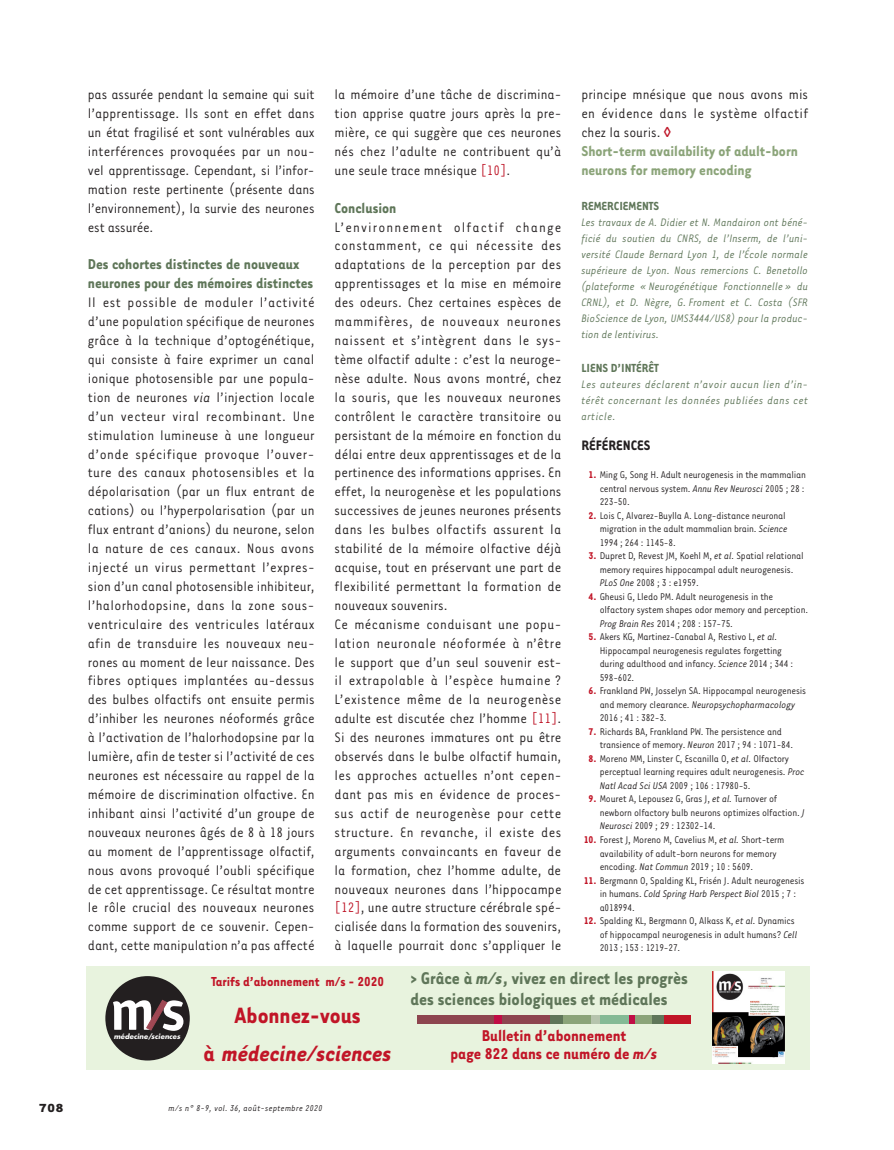
<style>
.page{position:relative;width:894px;height:1150px;background:#fff}
.page>*{position:absolute;margin:0;border:0;box-sizing:border-box;transform-origin:0 0}
.t1{font:italic 700 25.5px/37.5px "Tarzana Narrow";color:#c11527;text-align:center}
.t2{font:700 19.5px/21px "Tarzana Narrow";color:#5f7659}
.t3{font:700 18px/18px "Tarzana Narrow";color:#c11527;text-align:center}
.t4{font:700 16.5px/18.9px "Tarzana Narrow";color:#5f7659}
.t5{font:700 16.5px/18.9px "Tarzana Narrow";color:#8ba479}
.t6{font:15.75px/18.9px "Tarzana Narrow";letter-spacing:.005em;color:#231f20;text-align:justify}
.t7{font:700 15.75px "Tarzana Narrow";color:#231f20}
.t8{font:700 15px "Tarzana Narrow";color:#c11527}
.t9{font:700 13.5px "Tarzana Narrow";color:#5f7659}
.t10{font:700 13.5px "Tarzana Wide";color:#231f20}
.t11{font:italic 12.45px/15.9px "Tarzana Narrow";letter-spacing:.015em;color:#5f7659;text-align:justify}
.t12{font:11.25px/13.5px "Tarzana Narrow";letter-spacing:-.015em;color:#231f20}
.t13{font:italic 9.75px "Tarzana Narrow";letter-spacing:.025em;color:#231f20}
.t14{font:italic 700 6.9px "Futura";letter-spacing:.01em;color:#fff}
.s1{color:#bf182a}
.s2{font-weight:700;color:#c11527}
.s3{font-style:italic}
.s4{font-style:normal}
</style>
<div class="page">
<div style="left:86px;top:966px;width:723px;height:103px;background:#e8f3de"></div>
<div style="left:417px;top:1014px;width:133px;height:9px;background:#8d454f"></div>
<div style="left:549px;top:1014px;width:27px;height:9px;background:#5f7659"></div>
<div style="left:650px;top:1014px;width:13px;height:9px;background:#5f7659"></div>
<div style="left:563px;top:1014px;width:29px;height:9px;background:#8ba479"></div>
<div style="left:599px;top:1014px;width:29px;height:9px;background:#84ba95"></div>
<div style="left:633px;top:1014px;width:18px;height:9px;background:#8ba479"></div>
<div style="left:591px;top:1014px;width:8px;height:9px;background:#b6c4ad"></div>
<div style="left:495px;top:1014px;width:7px;height:9px;background:#c10d45"></div>
<div style="left:628px;top:1014px;width:6px;height:9px;background:#c10d45"></div>
<div style="left:663px;top:1014px;width:27px;height:9px;background:#c11527"></div>
<div style="left:105px;top:975px;width:85px;height:85px;background:#231f20;border-radius:50%"></div>
<svg style="left:113px;top:1000px;width:70px;height:30px"></svg>
<img style="left:712px;top:971px;width:72px;height:92px">
<p class="t6" style="left:334px;top:84px;width:228px">la mémoire d’une tâche de discrimina&shy;tion apprise quatre jours après la pre&shy;mière, ce qui suggère que ces neurones nés chez l’adulte ne contribuent qu’à une seule trace mnésique <span class="s1">[10]</span>.</p>
<p class="t4" style="left:334px;top:197px;width:63px">Conclusion</p>
<p class="t6" style="left:334px;top:217px;width:228px;text-align:left">L’environnement olfactif change constamment, ce qui nécessite des adaptations de la perception par des apprentissages et la mise en mémoire des odeurs. Chez certaines espèces de mammifères, de nouveaux neurones naissent et s’intègrent dans le sys&shy;tème olfactif adulte : c’est la neuroge&shy;nèse adulte. Nous avons montré, chez la souris, que les nouveaux neurones contrôlent le caractère transitoire ou persistant de la mémoire en fonction du délai entre deux apprentissages et de la pertinence des informations apprises. En effet, la neurogenèse et les populations successives de jeunes neurones présents dans les bulbes olfactifs assurent la stabilité de la mémoire olfactive déjà acquise, tout en préservant une part de flexibilité permettant la formation de nouveaux souvenirs.<br>Ce mécanisme conduisant une popu&shy;lation neuronale néoformée à n’être le support que d’un seul souvenir est&shy;il extrapolable à l’espèce humaine ?<br>L’existence même de la neurogenèse adulte est discutée chez l’homme <span class="s1">[11]</span>.<br>Si des neurones immatures ont pu être observés dans le bulbe olfactif humain, les approches actuelles n’ont cepen&shy;dant pas mis en évidence de proces&shy;sus actif de neurogenèse pour cette structure. En revanche, il existe des arguments convaincants en faveur de la formation, chez l’homme adulte, de nouveaux neurones dans l’hippocampe <span class="s1">[12]</span>, une autre structure cérébrale spé- cialisée dans la formation des souvenirs, à laquelle pourrait donc s’appliquer le</p>
<p class="t6" style="left:581px;top:84px;width:228px">principe mnésique que nous avons mis en évidence dans le système olfactif chez la souris.</p>
<p class="t5" style="left:581px;top:141px;width:218px">Short-term availability of adult-born neurons for memory encoding</p>
<p class="t9" style="left:581px;top:198px;width:79px">REMERCIEMENTS</p>
<p class="t11" style="left:581px;top:214px;width:228px">Les travaux de A. Didier et N. Mandairon ont béné&shy;ficié du soutien du CNRS, de l’Inserm, de l’uni&shy;versité Claude Bernard Lyon 1, de l’École normale supérieure de Lyon. Nous remercions C. Benetollo (plateforme « Neurogénétique Fonctionnelle » du CRNL), et D. Nègre, G. Froment et C. Costa (SFR BioScience de Lyon, UMS3444/US8) pour la produc&shy;tion de lentivirus.</p>
<p class="t9" style="left:581px;top:359px;width:79px">LIENS D’INTÉRÊT</p>
<p class="t11" style="left:581px;top:375px;width:228px">Les auteures déclarent n’avoir aucun lien d’in&shy;térêt concernant les données publiées dans cet article.</p>
<p class="t7" style="left:581px;top:435px;width:70px">RÉFÉRENCES</p>
<p class="t12" style="left:599px;top:467px;width:208px;text-align:justify;text-indent:-11px"><span class="s2">1.</span> Ming G, Song H. Adult neurogenesis in the mammalian central nervous system. <span class="s3">Annu Rev Neurosci</span> 2005 ; 28 :<br>223-50.</p>
<p class="t12" style="left:599px;top:508px;width:189px;text-indent:-11px"><span class="s2">2.</span> Lois C, Alvarez-Buylla A. Long-distance neuronal migration in the adult mammalian brain. <span class="s3">Science<br></span>1994 ; 264 : 1145-8.</p>
<p class="t12" style="left:599px;top:548px;width:205px;text-indent:-11px"><span class="s2">3.</span> Dupret D, Revest JM, Koehl M, <span class="s3">et al.</span> Spatial relational memory requires hippocampal adult neurogenesis.<br><span class="s3">PLoS One</span> 2008 ; 3 : e1959.</p>
<p class="t12" style="left:599px;top:589px;width:210px;text-indent:-11px"><span class="s2">4.</span> Gheusi G, Lledo PM. Adult neurogenesis in the olfactory system shapes odor memory and perception.<br><span class="s3">Prog Brain Res</span> 2014 ; 208 : 157-75.</p>
<p class="t12" style="left:599px;top:629px;width:195px;text-indent:-11px"><span class="s2">5.</span> Akers KG, Martinez-Canabal A, Restivo L, <span class="s3">et al.<br></span>Hippocampal neurogenesis regulates forgetting during adulthood and infancy. <span class="s3">Science</span> 2014 ; 344 :<br>598-602.</p>
<p class="t12" style="left:599px;top:683px;width:208px;text-indent:-11px"><span class="s2">6.</span> Frankland PW, Josselyn SA. Hippocampal neurogenesis and memory clearance. <span class="s3">Neuropsychopharmacology<br></span>2016 ; 41 : 382-3.</p>
<p class="t12" style="left:599px;top:724px;width:195px;text-indent:-11px"><span class="s2">7.</span> Richards BA, Frankland PW. The persistence and transience of memory. <span class="s3">Neuron</span> 2017 ; 94 : 1071-84.</p>
<p class="t12" style="left:599px;top:751px;width:206px;text-indent:-11px"><span class="s2">8.</span> Moreno MM, Linster C, Escanilla O, <span class="s3">et al.</span> Olfactory perceptual learning requires adult neurogenesis. <span class="s3">Proc<br>Natl Acad Sci USA</span> 2009 ; 106 : 17980-5.</p>
<p class="t12" style="left:599px;top:791px;width:207px;text-indent:-11px"><span class="s2">9.</span> Mouret A, Lepousez G, Gras J, <span class="s3">et al.</span> Turnover of newborn olfactory bulb neurons optimizes olfaction. <span class="s3">J<br>Neurosci</span> 2009 ; 29 : 12302-14.</p>
<p class="t12" style="left:599px;top:832px;width:186px;text-indent:-16px"><span class="s2">10.</span> Forest J, Moreno M, Cavelius M, <span class="s3">et al.</span> Short-term availability of adult-born neurons for memory encoding. <span class="s3">Nat Commun</span> 2019 ; 10 : 5609.</p>
<p class="t12" style="left:599px;top:872px;width:206px;text-indent:-16px"><span class="s2">11.</span> Bergmann O, Spalding KL, Frisén J. Adult neurogenesis in humans. <span class="s3">Cold Spring Harb Perspect Biol</span> 2015 ; 7 : a018994.</p>
<p class="t12" style="left:599px;top:913px;width:199px;text-indent:-16px"><span class="s2">12.</span> Spalding KL, Bergmann O, Alkass K, <span class="s3">et al.</span> Dynamics of hippocampal neurogenesis in adult humans? <span class="s3">Cell<br></span>2013 ; 153 : 1219-27.</p>
<p class="t6" style="left:88px;top:84px;width:228px">pas assurée pendant la semaine qui suit l’apprentissage. Ils sont en effet dans un état fragilisé et sont vulnérables aux interférences provoquées par un nou&shy;vel apprentissage. Cependant, si l’infor&shy;mation reste pertinente (présente dans l’environnement), la survie des neurones est assurée.</p>
<p class="t4" style="left:88px;top:254px;width:227px">Des cohortes distinctes de nouveaux neurones pour des mémoires distinctes</p>
<p class="t6" style="left:88px;top:292px;width:228px">Il est possible de moduler l’activité d’une population spécifique de neurones grâce à la technique d’optogénétique, qui consiste à faire exprimer un canal ionique photosensible par une popula&shy;tion de neurones <span class="s3">via</span> l’injection locale d’un vecteur viral recombinant. Une stimulation lumineuse à une longueur d’onde spécifique provoque l’ouver&shy;ture des canaux photosensibles et la dépolarisation (par un flux entrant de cations) ou l’hyperpolarisation (par un flux entrant d’anions) du neurone, selon la nature de ces canaux. Nous avons injecté un virus permettant l’expres&shy;sion d’un canal photosensible inhibiteur, l’halorhodopsine, dans la zone sous&shy;ventriculaire des ventricules latéraux afin de transduire les nouveaux neu&shy;rones au moment de leur naissance. Des fibres optiques implantées au-dessus des bulbes olfactifs ont ensuite permis d’inhiber les neurones néoformés grâce à l’activation de l’halorhodopsine par la lumière, afin de tester si l’activité de ces neurones est nécessaire au rappel de la mémoire de discrimination olfactive. En inhibant ainsi l’activité d’un groupe de nouveaux neurones âgés de 8 à 18 jours au moment de l’apprentissage olfactif, nous avons provoqué l’oubli spécifique de cet apprentissage. Ce résultat montre le rôle crucial des nouveaux neurones comme support de ce souvenir. Cepen&shy;dant, cette manipulation n’a pas affecté</p>
<p class="t8" style="left:211px;top:971px;width:174px">Tarifs d’abonnement m/s - 2020</p>
<h1 class="t1" style="left:204px;top:995px;width:189px"><span class="s4">Abonnez-vous<br>à</span> médecine/sciences</h1>
<p class="t2" style="left:410px;top:966px;width:279px">&gt; Grâce à <span class="s3">m/s</span>, vivez en direct les progrès des sciences biologiques et médicales</p>
<p class="t3" style="left:450px;top:1025px;width:208px">Bulletin d’abonnement<br>page 822 dans ce numéro de <span class="s3">m/s</span></p>
<p class="t14" style="left:114px;top:1031px;width:68px">médecine/sciences</p>
<p class="t10" style="left:39px;top:1098px;width:26px">708</p>
<p class="t13" style="left:169px;top:1101px;width:155px">m/s n° 8-9, vol. 36, août-septembre 2020</p>
</div>
